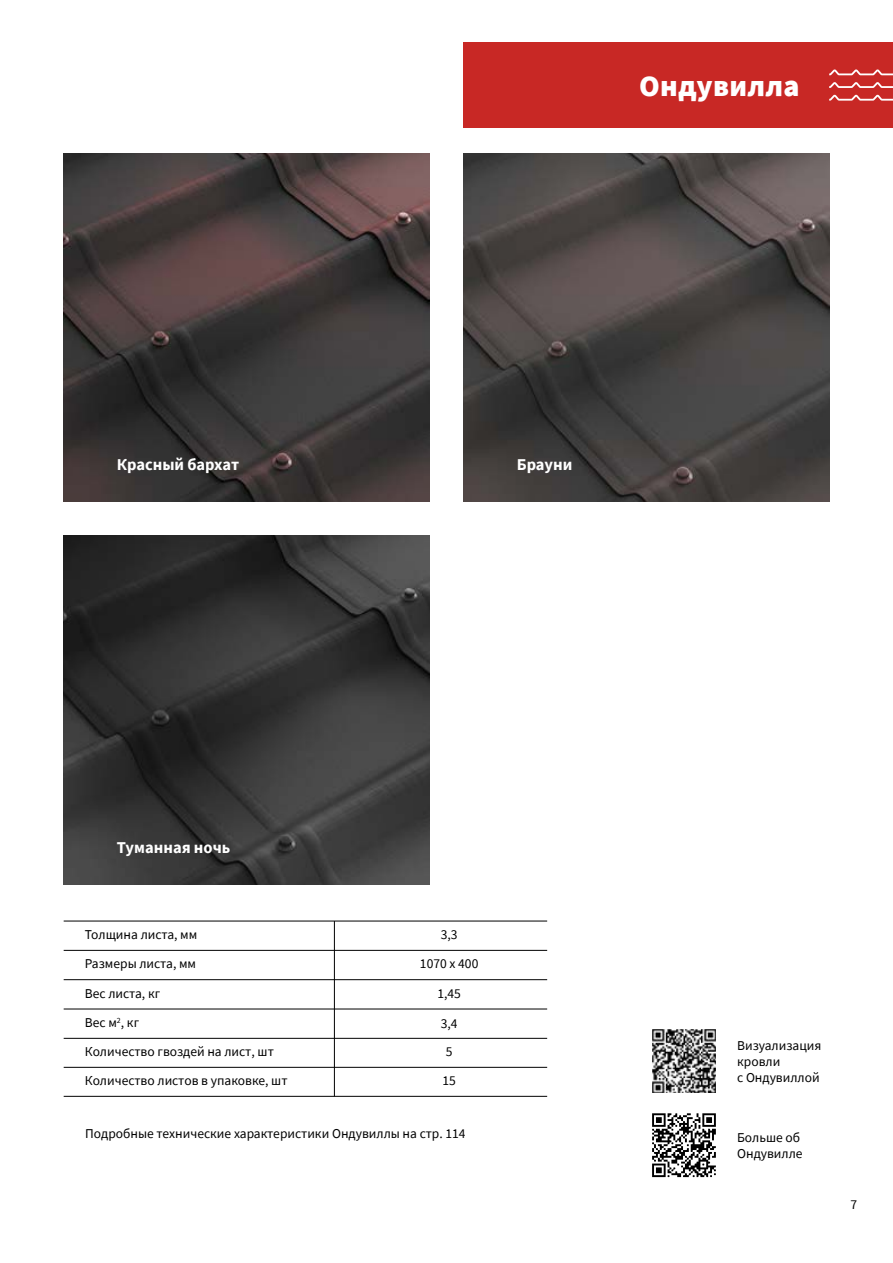
<style>
.page{position:relative;width:893px;height:1263px;background:#fff}
.page>*{position:absolute;margin:0;border:0;box-sizing:border-box;transform-origin:0 0}
.t1{font:900 30px "Source Sans Pro";letter-spacing:.01em;color:#fff}
.t2{font:700 16.5px "Source Sans Pro";color:#fff}
.t3{font:13.5px/16.2px "Source Sans Pro";color:#000}
</style>
<div class="page">
<div style="left:464px;top:43px;width:429px;height:85px;background:#c82825"></div>
<svg style="left:829px;top:69px;width:64px;height:6px"></svg>
<svg style="left:829px;top:82px;width:64px;height:6px"></svg>
<svg style="left:829px;top:95px;width:64px;height:6px"></svg>
<img style="left:464px;top:153px;width:365px;height:349px">
<img style="left:64px;top:536px;width:365px;height:348px">
<img style="left:64px;top:153px;width:366px;height:349px">
<hr style="left:64px;top:921px;width:483px;height:1px;background:#000">
<hr style="left:64px;top:1009px;width:483px;height:1px;background:#000">
<hr style="left:64px;top:950px;width:483px;height:1px;background:#000">
<hr style="left:64px;top:979px;width:483px;height:1px;background:#000">
<hr style="left:64px;top:1038px;width:483px;height:1px;background:#000">
<hr style="left:334px;top:921px;width:1px;height:175px;background:#000">
<hr style="left:64px;top:1067px;width:483px;height:1px;background:#000">
<hr style="left:64px;top:1096px;width:483px;height:1px;background:#000">
<svg style="left:652px;top:1113px;width:64px;height:64px"></svg>
<img style="left:652px;top:1029px;width:64px;height:64px">
<p class="t2" style="left:117px;top:453px;width:124px">Красный бархат</p>
<h1 class="t1" style="left:639px;top:66px;width:162px">Ондувилла</h1>
<p class="t2" style="left:517px;top:453px;width:57px">Брауни</p>
<p class="t2" style="left:117px;top:836px;width:115px">Туманная ночь</p>
<p class="t3" style="left:85px;top:926px;width:114px">Толщина листа, мм</p>
<p class="t3" style="left:441px;top:926px;width:18px">3,3</p>
<p class="t3" style="left:85px;top:955px;width:113px">Размеры листа, мм</p>
<p class="t3" style="left:85px;top:985px;width:77px">Вес листа, кг</p>
<p class="t3" style="left:420px;top:949px;width:60px;line-height:29.5px;text-align:center">1070 х 400<br>1,45</p>
<p class="t3" style="left:85px;top:1008px;width:191px;line-height:29px">Вес м<sup>2</sup>, кг<br>Количество гвоздей на лист, шт</p>
<p class="t3" style="left:441px;top:1015px;width:18px">3,4</p>
<p class="t3" style="left:446px;top:1043px;width:8px">5</p>
<p class="t3" style="left:85px;top:1072px;width:204px">Количество листов в упаковке, шт</p>
<p class="t3" style="left:442px;top:1072px;width:15px">15</p>
<p class="t3" style="left:85px;top:1125px;width:382px">Подробные технические характеристики Ондувиллы на стр. 114</p>
<p class="t3" style="left:737px;top:1037px;width:86px">Визуализация кровли<br>с Ондувиллой</p>
<p class="t3" style="left:737px;top:1129px;width:67px">Больше об<br>Ондувилле</p>
<p class="t3" style="left:850px;top:1197px;width:8px">7</p>
</div>
